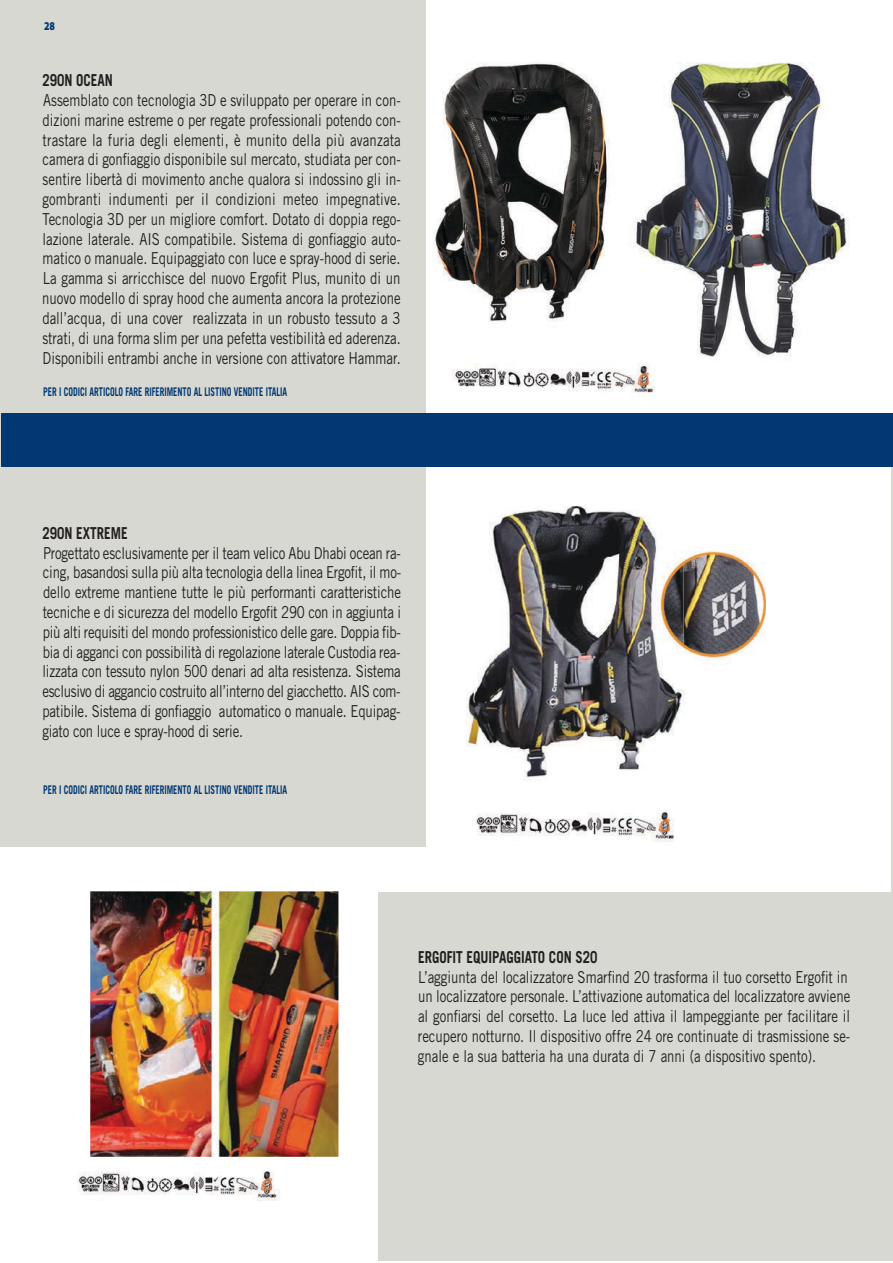
<style>
.page{position:relative;width:893px;height:1263px;background:#fff}
.page>*{position:absolute;margin:0;border:0;box-sizing:border-box;transform-origin:0 0}
.t1{font:16.5px/19.8px "Trade Gothic LT Std";color:#231f20;text-align:justify;scale:.8 1}
.t2{font:700 16.5px "Trade Gothic LT Std";color:#231f20;scale:.8 1}
.t3{font:700 12px "Trade Gothic LT Std";color:#013874;scale:.7 1}
.t4{font:900 12px "Myriad Pro";color:#013874;scale:.8 1}
</style>
<div class="page">
<hr style="left:891px;top:460px;width:2px;height:801px;background:#d7d8d1">
<div style="left:0;top:0;width:425px;height:847px;background:#d7d8d1"></div>
<div style="left:378px;top:892px;width:513px;height:369px;background:#d7d8d1"></div>
<img style="left:433px;top:62px;width:416px;height:296px">
<img style="left:452px;top:363px;width:203px;height:32px">
<img style="left:467px;top:506px;width:299px;height:275px">
<img style="left:475px;top:810px;width:199px;height:31px">
<img style="left:90px;top:891px;width:248px;height:266px">
<img style="left:78px;top:1171px;width:202px;height:29px">
<div style="left:2px;top:413px;width:891px;height:54px;background:#013874"></div>
<p class="t4" style="left:44px;top:18px;width:15px">28</p>
<p class="t2" style="left:43px;top:70px;width:90px">290N OCEAN</p>
<p class="t1" style="left:42px;top:90px;width:450px">Assemblato con tecnologia 3D e sviluppato per operare in con&shy;dizioni marine estreme o per regate professionali potendo con&shy;trastare la furia degli elementi, è munito della più avanzata camera di gonfiaggio disponibile sul mercato, studiata per con&shy;sentire libertà di movimento anche qualora si indossino gli in&shy;gombranti indumenti per il condizioni meteo impegnative.<br>Tecnologia 3D per un migliore comfort. Dotato di doppia rego&shy;lazione laterale. AIS compatibile. Sistema di gonfiaggio auto&shy;matico o manuale. Equipaggiato con luce e spray-hood di serie.<br>La gamma si arricchisce del nuovo Ergofit Plus, munito di un nuovo modello di spray hood che aumenta ancora la protezione dall’acqua, di una cover realizzata in un robusto tessuto a 3 strati, di una forma slim per una pefetta vestibilità ed aderenza.<br>Disponibili entrambi anche in versione con attivatore Hammar.</p>
<p class="t3" style="left:43px;top:385px;width:350px">PER I CODICI ARTICOLO FARE RIFERIMENTO AL LISTINO VENDITE ITALIA</p>
<p class="t2" style="left:43px;top:523px;width:108px">290N EXTREME</p>
<p class="t1" style="left:42px;top:543px;width:450px">Progettato esclusivamente per il team velico Abu Dhabi ocean ra&shy;cing, basandosi sulla più alta tecnologia della linea Ergofit, il mo&shy;dello extreme mantiene tutte le più performanti caratteristiche tecniche e di sicurezza del modello Ergofit 290 con in aggiunta i più alti requisiti del mondo professionistico delle gare. Doppia fib&shy;bia di agganci con possibilità di regolazione laterale Custodia rea&shy;lizzata con tessuto nylon 500 denari ad alta resistenza. Sistema esclusivo di aggancio costruito all’interno del giacchetto. AIS com&shy;patibile. Sistema di gonfiaggio automatico o manuale. Equipag&shy;giato con luce e spray-hood di serie.</p>
<p class="t3" style="left:43px;top:782px;width:350px">PER I CODICI ARTICOLO FARE RIFERIMENTO AL LISTINO VENDITE ITALIA</p>
<p class="t2" style="left:418px;top:947px;width:226px">ERGOFIT EQUIPAGGIATO CON S20</p>
<p class="t1" style="left:418px;top:967px;width:542px;text-align:left">L’aggiunta del localizzatore Smarfind 20 trasforma il tuo corsetto Ergofit in un localizzatore personale. L’attivazione automatica del localizzatore avviene al gonfiarsi del corsetto. La luce led attiva il lampeggiante per facilitare il recupero notturno. Il dispositivo offre 24 ore continuate di trasmissione se&shy;gnale e la sua batteria ha una durata di 7 anni (a dispositivo spento).</p>
</div>
